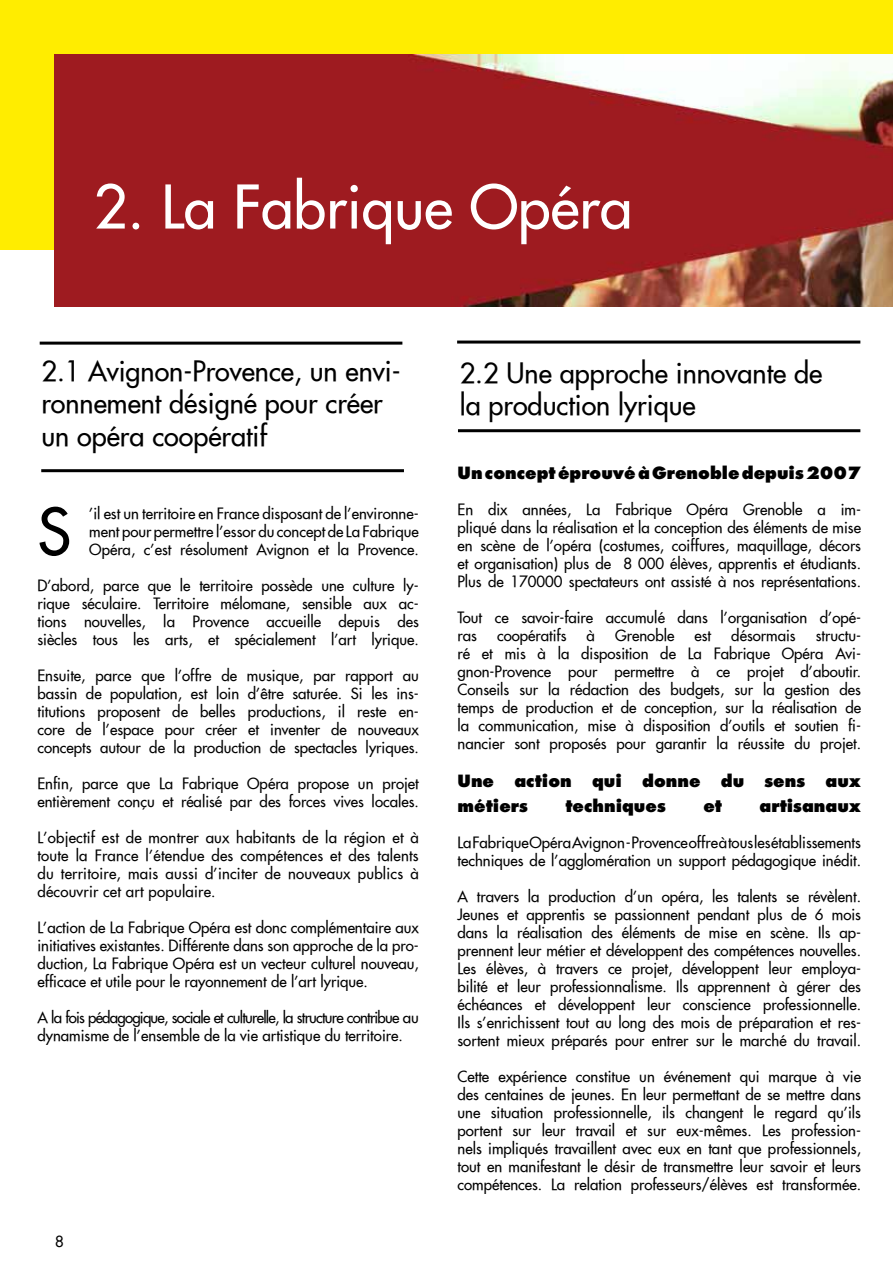
<style>
.page{position:relative;width:893px;height:1263px;background:#fff}
.page>*{position:absolute;margin:0;border:0;box-sizing:border-box;transform-origin:0 0}
.t1{font:62.7px "Futura Extended";color:#000}
.t2{font:58.5px "Futura Extended";color:#fff}
.t3{font:27px/32.4px "Futura Extended";color:#000}
.t4{font:800 16.5px/25.2px "Futura";color:#000}
.t5{font:15px/18px "Futura Extended";color:#000;text-align:justify}
.t6{font:15px/18px "Futura Extended";letter-spacing:-.05em;color:#000}
.s1{color:#fff}
</style>
<div class="page">
<div style="left:1px;top:0;width:892px;height:249px;background:#ffed00"></div>
<img style="left:54px;top:54px;width:839px;height:252px">
<hr style="left:40px;top:342px;width:362px;height:3px;background:#000">
<hr style="left:457px;top:341px;width:403px;height:3px;background:#000">
<hr style="left:41px;top:469px;width:363px;height:3px;background:#000">
<hr style="left:458px;top:429px;width:402px;height:3px;background:#000">
<h2 class="t2" style="left:94px;top:168px;width:540px">2. La Fabrique Opéra</h2>
<h3 class="t3" style="left:41px;top:354px;width:361px">2.1 Avignon-Provence, un envi&shy;ronnement désigné pour créer un opéra coopératif</h3>
<h1 class="t1" style="left:37px;top:491px;width:53px">S<span class="s1">.</span></h1>
<p class="t5" style="left:89px;top:504px;width:331px">’il est un territoire en France disposant de l’environne&shy;ment pour permettre l’essor du concept de La Fabrique Opéra, c’est résolument Avignon et la Provence.</p>
<p class="t5" style="left:37px;top:576px;width:383px">D’abord, parce que le territoire possède une culture ly&shy;rique séculaire. Territoire mélomane, sensible aux ac&shy;tions nouvelles, la Provence accueille depuis des siècles tous les arts, et spécialement l’art lyrique.</p>
<p class="t5" style="left:37px;top:666px;width:383px">Ensuite, parce que l’offre de musique, par rapport au bassin de population, est loin d’être saturée. Si les ins&shy;titutions proposent de belles productions, il reste en&shy;core de l’espace pour créer et inventer de nouveaux concepts autour de la production de spectacles lyriques.</p>
<p class="t5" style="left:37px;top:774px;width:383px">Enfin, parce que La Fabrique Opéra propose un projet entièrement conçu et réalisé par des forces vives locales.</p>
<p class="t5" style="left:37px;top:828px;width:383px">L’objectif est de montrer aux habitants de la région et à toute la France l’étendue des compétences et des talents du territoire, mais aussi d’inciter de nouveaux publics à découvrir cet art populaire.</p>
<p class="t5" style="left:37px;top:918px;width:383px">L’action de La Fabrique Opéra est donc complémentaire aux initiatives existantes. Différente dans son approche de la pro&shy;duction, La Fabrique Opéra est un vecteur culturel nouveau, efficace et utile pour le rayonnement de l’art lyrique.</p>
<p class="t6" style="left:37px;top:1008px;width:383px">A la fois pédagogique, sociale et culturelle, la structure contribue au dynamisme de l’ensemble de la vie artistique du territoire.</p>
<p class="t5" style="left:55px;top:1232px;width:10px">8</p>
<h3 class="t3" style="left:460px;top:356px;width:364px">2.2 Une approche innovante de la production lyrique</h3>
<p class="t4" style="left:458px;top:460px;width:405px">Un concept éprouvé à Grenoble depuis 2007</p>
<p class="t5" style="left:458px;top:501px;width:405px">En dix années, La Fabrique Opéra Grenoble a im&shy;pliqué dans la réalisation et la conception des éléments de mise en scène de l’opéra (costumes, coiffures, maquillage, décors et organisation) plus de 8 000 élèves, apprentis et étudiants.<br>Plus de 170000 spectateurs ont assisté à nos représentations.</p>
<p class="t5" style="left:458px;top:609px;width:405px">Tout ce savoir-faire accumulé dans l’organisation d’opé&shy;ras</p>
<p class="t5" style="left:497px;top:627px;width:71px">coopératifs</p>
<p class="t5" style="left:587px;top:627px;width:10px">à</p>
<p class="t5" style="left:615px;top:627px;width:61px">Grenoble</p>
<p class="t5" style="left:694px;top:627px;width:18px">est</p>
<p class="t5" style="left:731px;top:627px;width:66px">désormais</p>
<p class="t5" style="left:458px;top:627px;width:405px;text-indent:358px">structu&shy;ré et mis à la disposition de La Fabrique Opéra Avi&shy;gnon-Provence pour permettre à ce projet d’aboutir.<br>Conseils sur la rédaction des budgets, sur la gestion des temps de production et de conception, sur la réalisation de la communication, mise à disposition d’outils et soutien fi&shy;nancier sont proposés pour garantir la réussite du projet.</p>
<p class="t4" style="left:458px;top:768px;width:405px">Une action qui donne du sens aux métiers</p>
<p class="t4" style="left:565px;top:793px;width:102px">techniques</p>
<p class="t4" style="left:703px;top:793px;width:20px">et</p>
<p class="t4" style="left:760px;top:793px;width:103px">artisanaux</p>
<p class="t5" style="left:458px;top:834px;width:405px">La Fabrique Opéra Avignon - Provence offre à tous les établissements techniques de l’agglomération un support pédagogique inédit.</p>
<p class="t5" style="left:458px;top:888px;width:405px">A travers la production d’un opéra, les talents se révèlent.<br>Jeunes et apprentis se passionnent pendant plus de 6 mois dans la réalisation des éléments de mise en scène. Ils ap&shy;prennent leur métier et développent des compétences nouvelles.<br>Les élèves, à travers ce projet, développent leur employa&shy;bilité et leur professionnalisme. Ils apprennent à gérer des échéances et développent leur conscience professionnelle.<br>Ils s’enrichissent tout au long des mois de préparation et res&shy;sortent mieux préparés pour entrer sur le marché du travail.</p>
<p class="t5" style="left:458px;top:1068px;width:405px">Cette expérience constitue un événement qui marque à vie des centaines de jeunes. En leur permettant de se mettre dans une situation professionnelle, ils changent le regard qu’ils portent sur leur travail et sur eux-mêmes. Les profession&shy;nels impliqués travaillent avec eux en tant que professionnels, tout en manifestant le désir de transmettre leur savoir et leurs compétences. La relation professeurs/élèves est transformée.</p>
</div>
